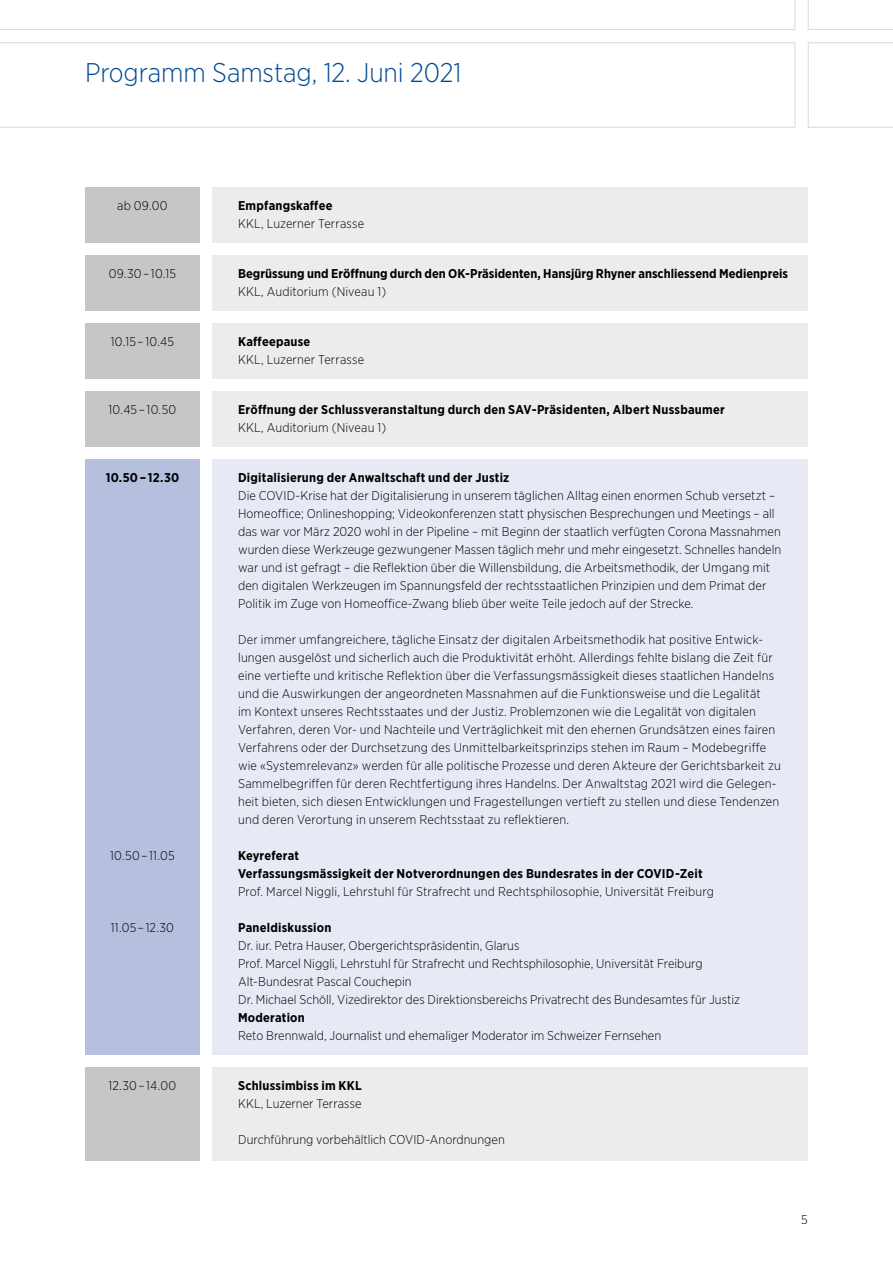
<style>
.page{position:relative;width:893px;height:1263px;background:#fff}
.page>*{position:absolute;margin:0;border:0;box-sizing:border-box;transform-origin:0 0}
.t1{font:300 27px "Gotham Narrow";letter-spacing:-.005em;color:#004993}
.t2{font:300 12.75px/18px "Gotham Narrow";letter-spacing:.005em;color:#000}
.t3{font:700 12.75px/18px "Gotham Narrow";letter-spacing:.015em;color:#000}
</style>
<div class="page">
<svg style="left:0;top:0;width:795px;height:30px"></svg>
<svg style="left:808px;top:0;width:85px;height:30px"></svg>
<svg style="left:0;top:43px;width:795px;height:85px"></svg>
<svg style="left:808px;top:43px;width:85px;height:85px"></svg>
<div style="left:213px;top:187px;width:595px;height:55px;background:#ececec"></div>
<div style="left:85px;top:187px;width:115px;height:55px;background:#c5c6c6"></div>
<div style="left:213px;top:255px;width:595px;height:55px;background:#ececec"></div>
<div style="left:85px;top:255px;width:115px;height:55px;background:#c5c6c6"></div>
<div style="left:213px;top:323px;width:595px;height:55px;background:#ececec"></div>
<div style="left:85px;top:323px;width:115px;height:55px;background:#c5c6c6"></div>
<div style="left:213px;top:391px;width:595px;height:55px;background:#ececec"></div>
<div style="left:85px;top:391px;width:115px;height:55px;background:#c5c6c6"></div>
<div style="left:213px;top:459px;width:595px;height:595px;background:#e7e9f5"></div>
<div style="left:85px;top:459px;width:115px;height:595px;background:#b7bfdf"></div>
<div style="left:213px;top:1067px;width:595px;height:94px;background:#ececec"></div>
<div style="left:85px;top:1067px;width:115px;height:94px;background:#c5c6c6"></div>
<h1 class="t1" style="left:85px;top:56px;width:378px">Programm Samstag, 12. Juni 2021</h1>
<p class="t2" style="left:117px;top:196px;width:52px">ab 09.00</p>
<p class="t3" style="left:238px;top:196px;width:96px">Empfangskaffee</p>
<p class="t2" style="left:238px;top:214px;width:128px">KKL, Luzerner Terrasse</p>
<p class="t2" style="left:109px;top:264px;width:69px">09.30 – 10.15</p>
<p class="t3" style="left:238px;top:264px;width:551px">Begrüssung und Eröffnung durch den OK-Präsidenten, Hansjürg Rhyner anschliessend Medienpreis</p>
<p class="t2" style="left:238px;top:282px;width:150px">KKL, Auditorium (Niveau 1)</p>
<p class="t2" style="left:111px;top:332px;width:65px">10.15 – 10.45</p>
<p class="t3" style="left:238px;top:333px;width:74px">Kaffeepause</p>
<p class="t2" style="left:238px;top:350px;width:128px">KKL, Luzerner Terrasse</p>
<p class="t2" style="left:109px;top:400px;width:69px">10.45 – 10.50</p>
<p class="t3" style="left:238px;top:401px;width:488px">Eröffnung der Schlussveranstaltung durch den SAV-Präsidenten, Albert Nussbaumer</p>
<p class="t2" style="left:238px;top:418px;width:150px">KKL, Auditorium (Niveau 1)</p>
<p class="t3" style="left:106px;top:469px;width:75px">10.50 – 12.30</p>
<p class="t2" style="left:110px;top:846px;width:66px">10.50 – 11.05</p>
<p class="t2" style="left:111px;top:918px;width:65px">11.05 – 12.30</p>
<p class="t3" style="left:238px;top:469px;width:273px">Digitalisierung der Anwaltschaft und der Justiz</p>
<p class="t2" style="left:238px;top:486px;width:545px">Die COVID-Krise hat der Digitalisierung in unserem täglichen Alltag einen enormen Schub versetzt – Homeoffice; Onlineshopping; Videokonferenzen statt physischen Besprechungen und Meetings – all das war vor März 2020 wohl in der Pipeline – mit Beginn der staatlich verfügten Corona Massnahmen wurden diese Werkzeuge gezwungener Massen täglich mehr und mehr eingesetzt. Schnelles handeln war und ist gefragt – die Reflektion über die Willensbildung, die Arbeitsmethodik, der Umgang mit den digitalen Werkzeugen im Spannungsfeld der rechtsstaatlichen Prinzipien und dem Primat der Politik im Zuge von Homeoffice-Zwang blieb über weite Teile jedoch auf der Strecke.</p>
<p class="t2" style="left:238px;top:630px;width:544px">Der immer umfangreichere, tägliche Einsatz der digitalen Arbeitsmethodik hat positive Entwick&shy;lungen ausgelöst und sicherlich auch die Produktivität erhöht. Allerdings fehlte bislang die Zeit für eine vertiefte und kritische Reflektion über die Verfassungsmässigkeit dieses staatlichen Handelns und die Auswirkungen der angeordneten Massnahmen auf die Funktionsweise und die Legalität<br>im Kontext unseres Rechtsstaates und der Justiz. Problemzonen wie die Legalität von digitalen Verfahren, deren Vor- und Nachteile und Verträglichkeit mit den ehernen Grundsätzen eines fairen Verfahrens oder der Durchsetzung des Unmittelbarkeitsprinzips stehen im Raum – Modebegriffe wie «Systemrelevanz» werden für alle politische Prozesse und deren Akteure der Gerichtsbarkeit zu Sammelbegriffen für deren Rechtfertigung ihres Handelns. Der Anwaltstag 2021 wird die Gelegen&shy;heit bieten, sich diesen Entwicklungen und Fragestellungen vertieft zu stellen und diese Tendenzen und deren Verortung in unserem Rechtsstaat zu reflektieren.</p>
<p class="t3" style="left:238px;top:847px;width:466px">Keyreferat<br>Verfassungsmässigkeit der Notverordnungen des Bundesrates in der COVID-Zeit</p>
<p class="t2" style="left:238px;top:882px;width:477px">Prof. Marcel Niggli, Lehrstuhl für Strafrecht und Rechtsphilosophie, Universität Freiburg</p>
<p class="t3" style="left:238px;top:919px;width:95px">Paneldiskussion</p>
<p class="t2" style="left:238px;top:936px;width:503px">Dr. iur. Petra Hauser, Obergerichtspräsidentin, Glarus<br>Prof. Marcel Niggli, Lehrstuhl für Strafrecht und Rechtsphilosophie, Universität Freiburg Alt-Bundesrat Pascal Couchepin<br>Dr. Michael Schöll, Vizedirektor des Direktionsbereichs Privatrecht des Bundesamtes für Justiz</p>
<p class="t3" style="left:238px;top:1009px;width:68px">Moderation</p>
<p class="t2" style="left:238px;top:1026px;width:425px">Reto Brennwald, Journalist und ehemaliger Moderator im Schweizer Fernsehen</p>
<p class="t2" style="left:109px;top:1076px;width:69px">12.30 – 14.00</p>
<p class="t3" style="left:238px;top:1077px;width:125px">Schlussimbiss im KKL</p>
<p class="t2" style="left:238px;top:1094px;width:125px">KKL, Luzerner Terrasse</p>
<p class="t2" style="left:238px;top:1130px;width:268px">Durchführung vorbehältlich COVID-Anordnungen</p>
<p class="t2" style="left:801px;top:1210px;width:8px">5</p>
</div>
